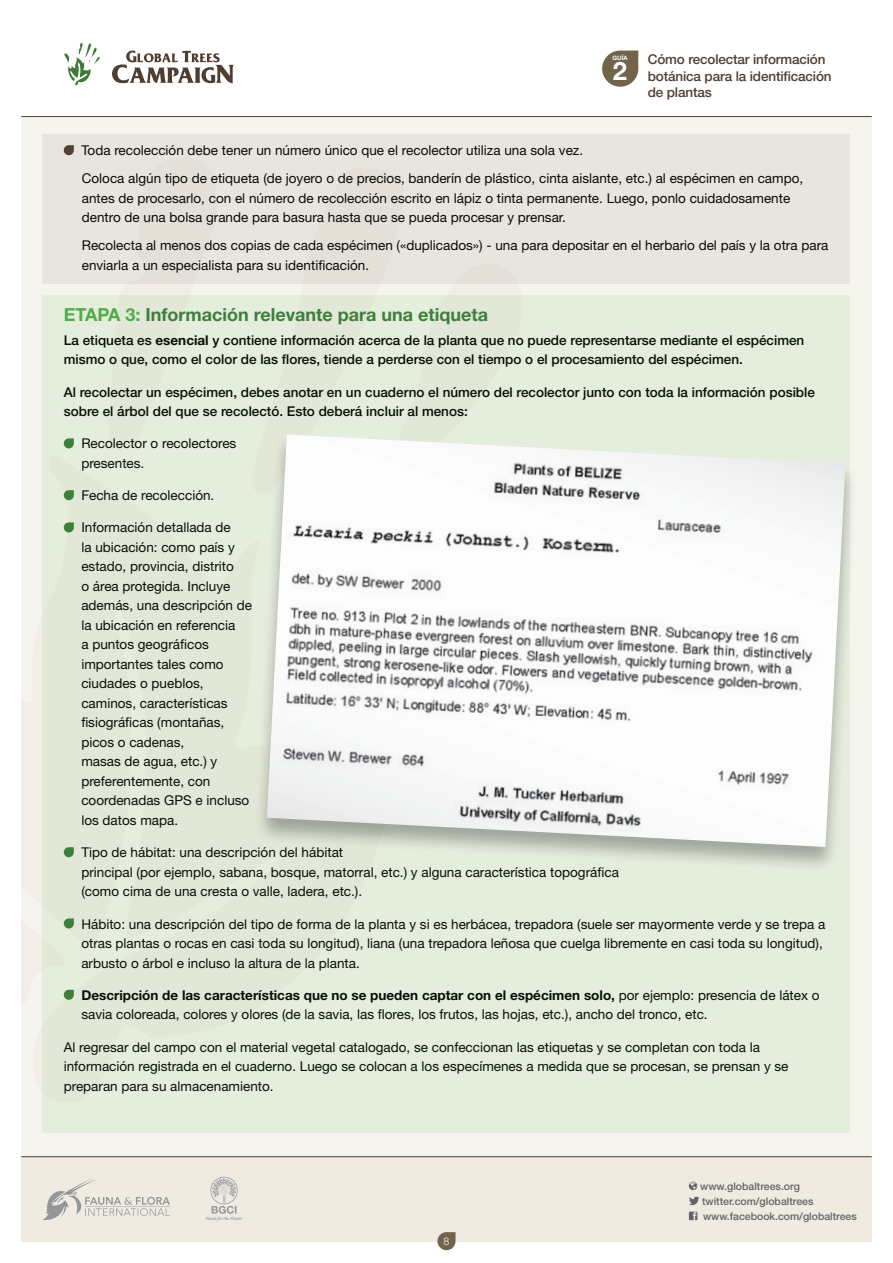
<style>
.page{position:relative;width:893px;height:1263px;background:#fff}
.page>*{position:absolute;margin:0;border:0;box-sizing:border-box;transform-origin:0 0}
.t1{font:700 25.5px "Helvetica Neue";color:#fff}
.t2{font:700 18px "Helvetica Neue";color:#3d7a3b}
.t3{font:13.5px/19.5px "Helvetica Neue";color:#000}
.t4{font:500 13.5px/19.5px "Helvetica Neue";color:#000}
.t5{font:500 13.5px/16.5px "Helvetica Neue";letter-spacing:-.01em;color:#4f3d32}
.t6{font:500 10.5px/15px "Helvetica Neue";color:#636467}
.t7{font:300 10.5px "Helvetica Neue";color:#fff}
.t8{font:700 6.15px "Helvetica Neue";color:#fff}
.s1{color:#50ad46}
.s2{font-weight:700}
</style>
<div class="page">
<div style="left:21px;top:116px;width:851px;height:1043px;background:#f6f4ee"></div>
<div style="left:21px;top:1157px;width:851px;height:85px;background:#efebe0"></div>
<svg style="left:43px;top:1178px;width:127px;height:42px"></svg>
<hr style="left:21px;top:116px;width:851px;height:1px;background:#4f3d32">
<hr style="left:21px;top:1156px;width:851px;height:1px;background:#4f3d32">
<svg style="left:64px;top:43px;width:36px;height:43px"></svg>
<svg style="left:112px;top:51px;width:122px;height:32px"></svg>
<svg style="left:437px;top:1232px;width:19px;height:18px"></svg>
<svg style="left:602px;top:51px;width:36px;height:36px"></svg>
<svg style="left:206px;top:1177px;width:36px;height:44px"></svg>
<svg style="left:689px;top:1182px;width:8px;height:8px"></svg>
<svg style="left:689px;top:1197px;width:10px;height:8px"></svg>
<svg style="left:689px;top:1212px;width:8px;height:8px"></svg>
<div style="left:43px;top:135px;width:807px;height:149px;background:#e8e5de"></div>
<div style="left:43px;top:295px;width:807px;height:837px;background:#e5eddd"></div>
<div style="left:252px;top:432px;width:606px;height:440px;background:#000;opacity:.3"></div>
<img style="left:267px;top:434px;width:578px;height:413px">
<p class="t8" style="left:613px;top:54px;width:17px">GUÍA</p>
<h1 class="t1" style="left:613px;top:55px;width:16px">2</h1>
<p class="t5" style="left:648px;top:51px;width:185px">Cómo recolectar información botánica para la identificación de plantas</p>
<p class="t3" style="left:81px;top:136px;width:723px;line-height:28px">Toda recolección debe tener un número único que el recolector utiliza una sola vez.<br>Coloca algún tipo de etiqueta (de joyero o de precios, banderín de plástico, cinta aislante, etc.) al espécimen en campo,</p>
<p class="t3" style="left:82px;top:188px;width:710px">antes de procesarlo, con el número de recolección escrito en lápiz o tinta permanente. Luego, ponlo cuidadosamente dentro de una bolsa grande para basura hasta que se pueda procesar y prensar.</p>
<p class="t3" style="left:82px;top:235px;width:748px">Recolecta al menos dos copias de cada espécimen («duplicados») - una para depositar en el herbario del país y la otra para enviarla a un especialista para su identificación.</p>
<h2 class="t2" style="left:64px;top:304px;width:426px"><span class="s1">Etapa 3:</span> Información relevante para una etiqueta</h2>
<p class="t4" style="left:64px;top:330px;width:742px">La etiqueta es <span class="s2">esencial</span> y contiene información acerca de la planta que no puede representarse mediante el espécimen mismo o que, como el color de las flores, tiende a perderse con el tiempo o el procesamiento del espécimen.</p>
<p class="t4" style="left:64px;top:382px;width:753px">Al recolectar un espécimen, debes anotar en un cuaderno el número del recolector junto con toda la información posible sobre el árbol del que se recolectó. Esto deberá incluir al menos:</p>
<p class="t3" style="left:81px;top:434px;width:156px">Recolector o recolectores presentes.</p>
<p class="t3" style="left:81px;top:485px;width:135px">Fecha de recolección.</p>
<p class="t3" style="left:81px;top:518px;width:172px">Información detallada de<br>la ubicación: como país y estado, provincia, distrito<br>o área protegida. Incluye además, una descripción de la ubicación en referencia<br>a puntos geográficos importantes tales como ciudades o pueblos, caminos, características fisiográficas (montañas, picos o cadenas,<br>masas de agua, etc.) y preferentemente, con coordenadas GPS e incluso los datos mapa.</p>
<p class="t3" style="left:81px;top:842px;width:539px">Tipo de hábitat: una descripción del hábitat<br>principal (por ejemplo, sabana, bosque, matorral, etc.) y alguna característica topográfica (como cima de una cresta o valle, ladera, etc.).</p>
<p class="t3" style="left:81px;top:914px;width:745px">Hábito: una descripción del tipo de forma de la planta y si es herbácea, trepadora (suele ser mayormente verde y se trepa a otras plantas o rocas en casi toda su longitud), liana (una trepadora leñosa que cuelga libremente en casi toda su longitud), arbusto o árbol e incluso la altura de la planta.</p>
<p class="t3" style="left:81px;top:985px;width:740px"><span class="s2">Descripción de las características que no se pueden captar con el espécimen solo,</span> por ejemplo: presencia de látex o savia coloreada, colores y olores (de la savia, las flores, los frutos, las hojas, etc.), ancho del tronco, etc.</p>
<p class="t3" style="left:64px;top:1037px;width:726px">Al regresar del campo con el material vegetal catalogado, se confeccionan las etiquetas y se completan con toda la información registrada en el cuaderno. Luego se colocan a los especímenes a medida que se procesan, se prensan y se preparan para su almacenamiento.</p>
<p class="t7" style="left:443px;top:1235px;width:7px">8</p>
<p class="t6" style="left:700px;top:1179px;width:158px">www.globaltrees.org twitter.com/globaltrees www.facebook.com/globaltrees</p>
</div>
